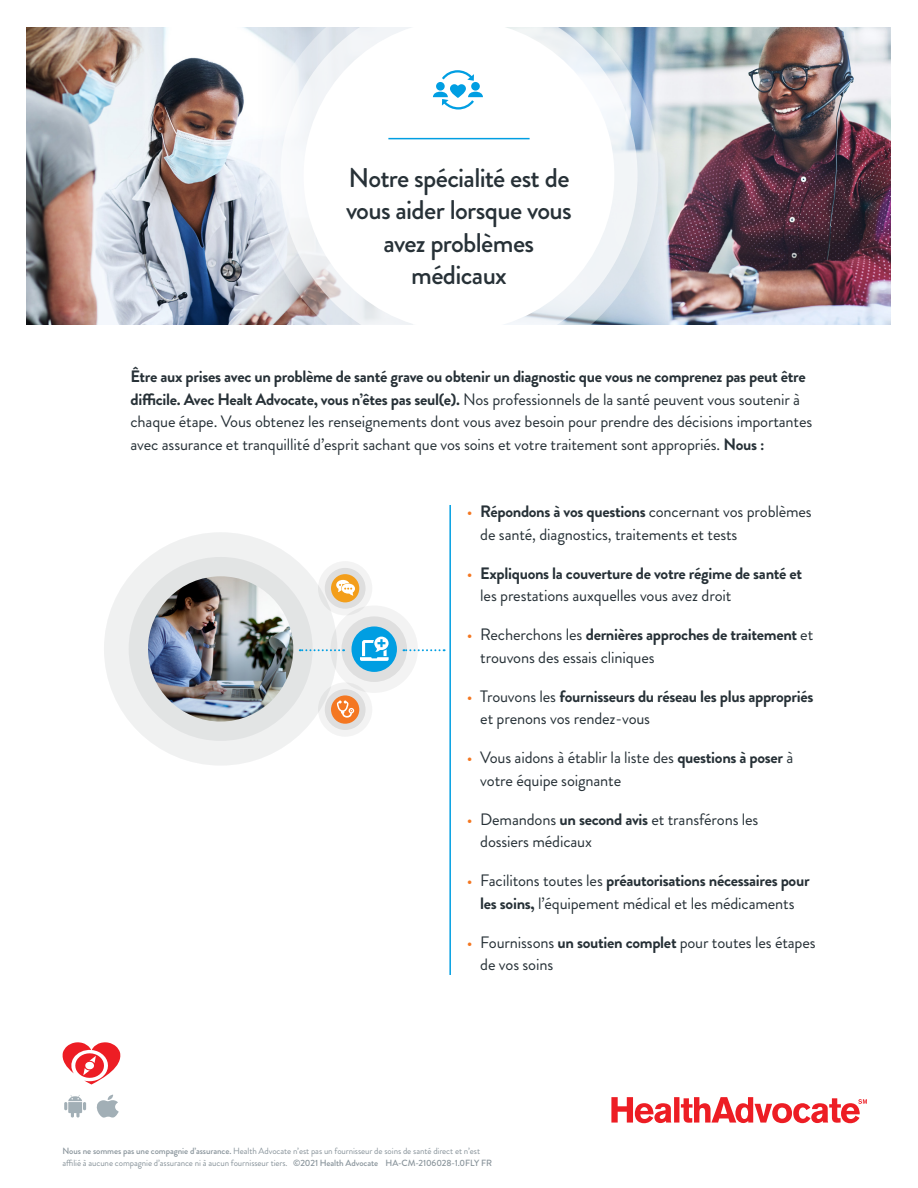
<style>
.page{position:relative;width:918px;height:1188px;background:#fff}
.page>*{position:absolute;margin:0;border:0;box-sizing:border-box;transform-origin:0 0}
.t1{font:500 27px/32.4px "Brandon Grotesque";letter-spacing:-.025em;color:#273137;text-align:center}
.t2{font:16.5px/22.5px "Brandon Grotesque";letter-spacing:-.01em;color:#273137}
.t3{font:700 16.5px/22.5px "Brandon Grotesque";letter-spacing:-.02em;color:#273137}
.t4{font:9px/12px "Brandon Grotesque";letter-spacing:-.01em;color:#89949b}
.s1{font-weight:700}
.s2{color:#f47721}
.s3{font-weight:400;color:#f47721}
.s4{font-weight:400}
.s5{font-weight:500}
</style>
<div class="page">
<img style="left:658px;top:27px;width:233px;height:297px">
<img style="left:27px;top:27px;width:218px;height:297px">
<svg style="left:245px;top:27px;width:15px;height:297px"></svg>
<svg style="left:260px;top:27px;width:398px;height:298px"></svg>
<svg style="left:280px;top:27px;width:358px;height:298px;fill:#edf2f5"></svg>
<div style="left:304px;top:20px;width:310px;height:311px;background:#fff;border-radius:50%"></div>
<hr style="left:388px;top:138px;width:142px;height:1px;background:#009ee2">
<svg style="left:611px;top:1097px;width:256px;height:26px"></svg>
<svg style="left:96px;top:1095px;width:23px;height:23px"></svg>
<svg style="left:64px;top:1095px;width:22px;height:23px"></svg>
<svg style="left:62px;top:1042px;width:59px;height:43px"></svg>
<svg style="left:433px;top:70px;width:50px;height:40px"></svg>
<hr style="left:449px;top:505px;width:2px;height:470px;background:#009ee2">
<div style="left:104px;top:532px;width:233px;height:234px;background:#f0f1f1;border-radius:50%"></div>
<div style="left:129px;top:557px;width:184px;height:184px;background:#e2e4e4;border-radius:50%"></div>
<img style="left:148px;top:576px;width:145px;height:146px;border-radius:73px">
<div style="left:330px;top:605px;width:88px;height:88px;background:linear-gradient(to right,#f0f0f0,#f4f4f5);border-radius:50%"></div>
<div style="left:341px;top:616px;width:66px;height:66px;background:#dfdfdf;border-radius:50%"></div>
<div style="left:352px;top:626px;width:45px;height:46px;background:#009ee2;border-radius:50%"></div>
<div style="left:318px;top:561px;width:54px;height:55px;background:linear-gradient(to right,#f0f0f0,#f3f3f3);border-radius:50%"></div>
<svg style="left:325px;top:568px;width:41px;height:41px"></svg>
<div style="left:331px;top:574px;width:28px;height:28px;background:#f39e1a;border-radius:50%"></div>
<div style="left:318px;top:682px;width:54px;height:55px;background:linear-gradient(to right,#f0f0f0,#f3f3f3);border-radius:50%"></div>
<div style="left:325px;top:689px;width:41px;height:41px;background:#dedede;border-radius:50%"></div>
<div style="left:331px;top:695px;width:28px;height:29px;background:#f47721;border-radius:50%"></div>
<svg style="left:300px;top:649px;width:44px;height:2px"></svg>
<svg style="left:403px;top:649px;width:42px;height:2px"></svg>
<svg style="left:336px;top:580px;width:19px;height:16px"></svg>
<svg style="left:360px;top:637px;width:29px;height:24px"></svg>
<svg style="left:337px;top:701px;width:17px;height:17px"></svg>
<h1 class="t1" style="left:346px;top:162px;width:227px">Notre spécialité est de vous aider lorsque vous avez problèmes médicaux</h1>
<p class="t2" style="left:130px;top:366px;width:683px"><span class="s1">Être aux prises avec un problème de santé grave ou obtenir un diagnostic que vous ne comprenez pas peut être difficile. Avec Healt Advocate, vous n’êtes pas seul(e).</span> Nos professionnels de la santé peuvent vous soutenir à chaque étape. Vous obtenez les renseignements dont vous avez besoin pour prendre des décisions importantes avec assurance et tranquillité d’esprit sachant que vos soins et votre traitement sont appropriés. <span class="s1">Nous :</span></p>
<p class="t2" style="left:480px;top:500px;width:333px;text-indent:-13px"><span class="s2">•</span> <span class="s1">Répondons à vos questions</span> concernant vos problèmes de santé, diagnostics, traitements et tests</p>
<p class="t3" style="left:480px;top:562px;width:323px;text-indent:-13px"><span class="s3">•</span> Expliquons la couverture de votre régime de santé et <span class="s4">les prestations auxquelles vous avez droit</span></p>
<p class="t2" style="left:480px;top:623px;width:335px;text-indent:-13px"><span class="s2">•</span> Recherchons les <span class="s1">dernières approches de traitement</span> et trouvons des essais cliniques</p>
<p class="t3" style="left:480px;top:685px;width:335px;text-indent:-13px"><span class="s3">•</span> <span class="s4">Trouvons les</span> fournisseurs du réseau les plus appropriés <span class="s4">et prenons vos rendez-vous</span></p>
<p class="t2" style="left:480px;top:746px;width:315px;text-indent:-13px"><span class="s2">•</span> Vous aidons à établir la liste des <span class="s1">questions à poser</span> à votre équipe soignante</p>
<p class="t2" style="left:480px;top:808px;width:280px;text-indent:-13px"><span class="s2">•</span> Demandons <span class="s1">un second avis</span> et transférons les dossiers médicaux</p>
<p class="t2" style="left:467px;top:869px;width:344px;text-align:center"><span class="s2">•</span> Facilitons toutes les <span class="s1">préautorisations nécessaires pour les soins,</span> l’équipement médical et les médicaments</p>
<p class="t2" style="left:480px;top:931px;width:337px;text-indent:-13px"><span class="s2">•</span> Fournissons <span class="s1">un soutien complet</span> pour toutes les étapes de vos soins</p>
<p class="t4" style="left:63px;top:1145px;width:431px"><span class="s5">Nous ne sommes pas une compagnie d’assurance.</span> Health Advocate n’est pas un fournisseur de soins de santé direct et n’est affilié à aucune compagnie d’assurance ni à aucun fournisseur tiers. <span class="s5">©2021 Health Advocate HA-CM-2106028-1.0FLY FR</span></p>
</div>
